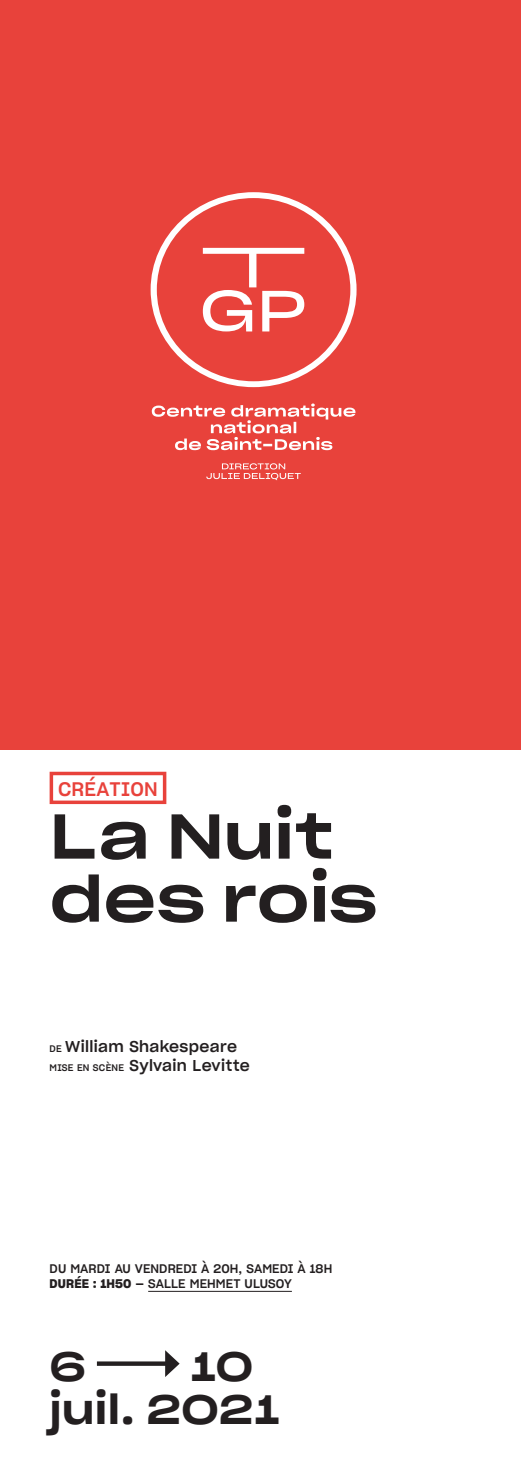
<style>
.page{position:relative;width:521px;height:1474px;background:#fff}
.page>*{position:absolute;margin:0;border:0;box-sizing:border-box;transform-origin:0 0}
.t1{font:62.12px/63px "Sharp Grotesk Medium 25";letter-spacing:.005em;color:#231f20}
.t2{font:40.25px/43.8px "Sharp Grotesk Medium 25";letter-spacing:.005em;color:#231f20}
.t3{font:19.25px "Sharp Grotesk Medium 20";letter-spacing:.01em;color:#e8423b}
.t4{font:15.4px/19.2px "Sharp Grotesk Medium 20";letter-spacing:.025em;color:#231f20}
.t5{font:12.25px/15.8px "Sharp Grotesk Medium 20";letter-spacing:.01em;color:#231f20}
.s1{font-size:9.45px}
.s2{font-family:"Sharp Grotesk Semi Bold 20"}
</style>
<div class="page">
<svg style="left:97px;top:1361px;width:68px;height:4px"></svg>
<svg style="left:165px;top:1350px;width:15px;height:26px"></svg>
<hr style="left:148px;top:1290px;width:144px;height:1px;background:#231f20">
<div style="left:50px;top:771px;width:116px;height:33px;border:4px solid #e8423b"></div>
<div style="left:0;top:0;width:521px;height:749px;background:#e8423b"></div>
<svg style="left:151px;top:192px;width:205px;height:195px"></svg>
<svg style="left:203px;top:248px;width:101px;height:83px"></svg>
<svg style="left:152px;top:403px;width:203px;height:47px"></svg>
<svg style="left:206px;top:463px;width:95px;height:17px"></svg>
<h3 class="t3" style="left:58px;top:772px;width:101px">CRÉATION</h3>
<h1 class="t1" style="left:50px;top:798px;width:329px">La Nuit des rois</h1>
<p class="t4" style="left:50px;top:1035px;width:202px"><span class="s1">DE</span> William Shakespeare<br><span class="s1">MISE EN SCÈNE</span> Sylvain Levitte</p>
<p class="t5" style="left:50px;top:1259px;width:284px">DU MARDI AU VENDREDI À 20H, SAMEDI À 18H<br><span class="s2">DURÉE : 1H50</span> — SALLE MEHMET ULUSOY</p>
<h2 class="t2" style="left:50px;top:1340px;width:232px;text-indent:141px">10 juil. 2021</h2>
<h2 class="t2" style="left:50px;top:1340px;width:38px">6</h2>
</div>
